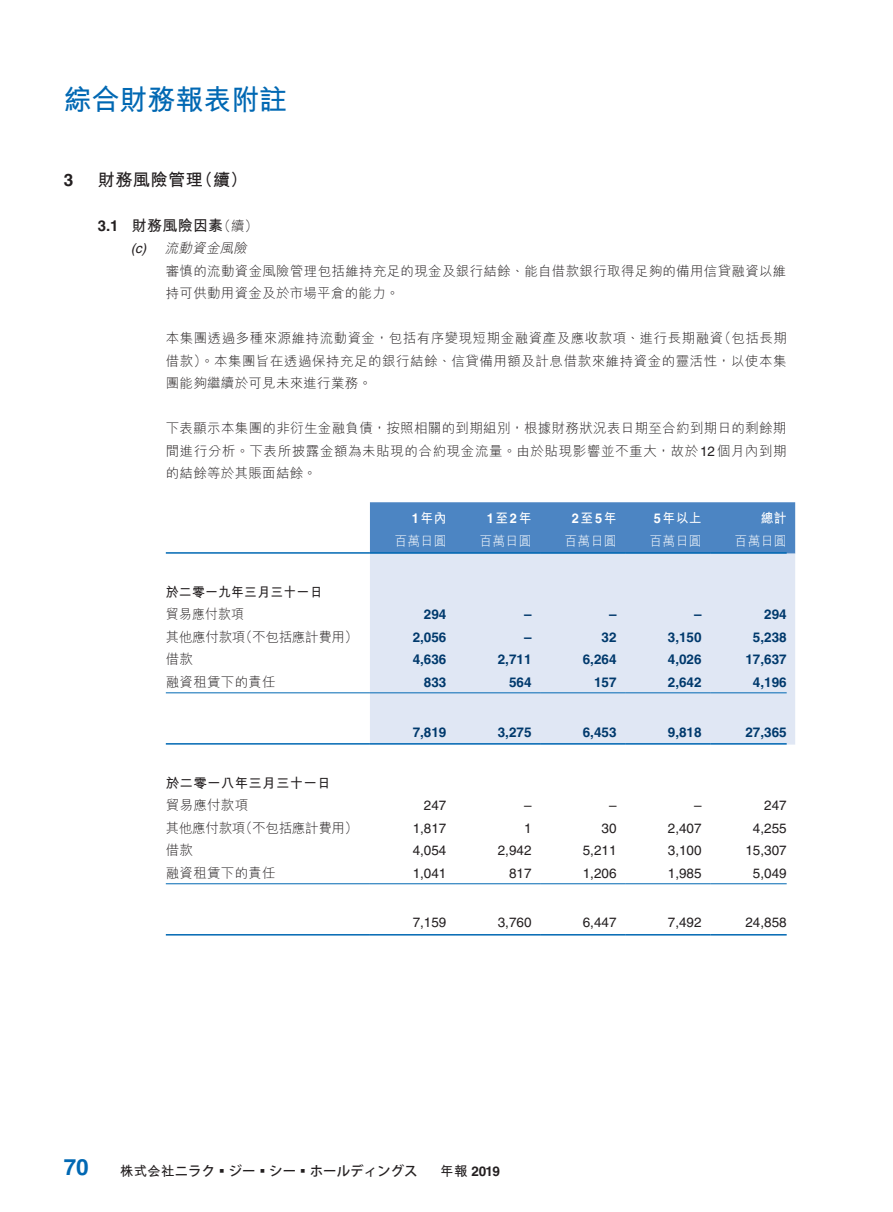
<style>
.page{position:relative;width:893px;height:1212px;background:#fff}
.page>*{position:absolute;margin:0;border:0;box-sizing:border-box;transform-origin:0 0}
.t1{font:700 28.5px "M Hei HK";color:#0168b3}
.t2{font:700 22.5px "Helvetica LT Std";color:#0168b3}
._01_H1{font:700 17.25px "M Hei HK";letter-spacing:.02em;color:#231f20}
._01_H1-2{font:700 17.25px "Helvetica LT Std";color:#231f20}
._02_H2{font:700 15px "M Hei HK";letter-spacing:.02em;color:#231f20}
._00_txt{font:300 13.5px/22.5px "M Hei HK";letter-spacing:.025em;color:#231f20;text-align:justify}
._50_Table_txt{font:13.5px "Helvetica LT Std";color:#231f20}
._50_Table_txt-2{font:700 13.5px "Helvetica LT Std";color:#00396c}
._50_Table_txt-3{font:300 13.5px "M Hei HK";letter-spacing:-.02em;color:#231f20}
._50_Table_txt-4{font:300 13.5px "M Hei HK";letter-spacing:.02em;color:#231f20}
.t3{font:500 13.5px "Koz Go Pr 6 N";color:#231f20}
._50_Table_txt-5{font:300 13.5px "M Hei HK";letter-spacing:.02em;color:#fff;scale:.95 1}
._50_Table_txt-6{font:700 13.5px "M Hei HK";letter-spacing:.02em;color:#231f20;scale:.95 1}
._50_Table_txt-7{font:700 13.5px "M Hei HK";letter-spacing:.02em;color:#231f20}
._03_H3{font:italic 300 13.5px "M Hei HK";color:#231f20}
._50_Table_txt-8{font:700 13.5px "M Hei HK";letter-spacing:.02em;color:#fff;scale:.95 1}
._50_Table_txt-9{font:700 13.5px "Helvetica LT Std";color:#fff;scale:.95 1}
.t4{font:700 13.5px "Helvetica LT Std";color:#231f20}
._50_Table_txt-10{font:300 13.5px "M Hei HK";letter-spacing:.02em;color:#231f20;scale:.95 1}
.s1{font-family:"Helvetica LT Std"}
.s2{font-weight:300;font-size:13.5px}
.s3{font-family:"Helvetica LT Std";font-weight:400}
.s4{font-family:"M Hei HK"}
.s5{font-family:"M Hei HK";font-weight:700}
</style>
<div class="page">
<div style="left:370px;top:502px;width:425px;height:52px;background:#4c85c3"></div>
<div style="left:370px;top:554px;width:425px;height:190px;background:#e0e7f4"></div>
<hr style="left:166px;top:552px;width:204px;height:2px;background:#0168b3">
<hr style="left:370px;top:552px;width:85px;height:2px;background:#0168b3">
<hr style="left:455px;top:552px;width:85px;height:2px;background:#0168b3">
<hr style="left:540px;top:552px;width:85px;height:2px;background:#0168b3">
<hr style="left:625px;top:552px;width:85px;height:2px;background:#0168b3">
<hr style="left:710px;top:552px;width:77px;height:2px;background:#0168b3">
<hr style="left:166px;top:692px;width:204px;height:1px;background:#0168b3">
<hr style="left:370px;top:692px;width:85px;height:1px;background:#0168b3">
<hr style="left:455px;top:692px;width:85px;height:1px;background:#0168b3">
<hr style="left:540px;top:692px;width:85px;height:1px;background:#0168b3">
<hr style="left:625px;top:692px;width:85px;height:1px;background:#0168b3">
<hr style="left:710px;top:692px;width:77px;height:1px;background:#0168b3">
<hr style="left:166px;top:743px;width:204px;height:1px;background:#0168b3">
<hr style="left:370px;top:743px;width:85px;height:1px;background:#0168b3">
<hr style="left:455px;top:743px;width:85px;height:1px;background:#0168b3">
<hr style="left:540px;top:743px;width:85px;height:1px;background:#0168b3">
<hr style="left:625px;top:743px;width:85px;height:1px;background:#0168b3">
<hr style="left:710px;top:743px;width:77px;height:1px;background:#0168b3">
<hr style="left:166px;top:883px;width:204px;height:1px;background:#0168b3">
<hr style="left:370px;top:883px;width:85px;height:1px;background:#0168b3">
<hr style="left:455px;top:883px;width:85px;height:1px;background:#0168b3">
<hr style="left:540px;top:883px;width:85px;height:1px;background:#0168b3">
<hr style="left:625px;top:883px;width:85px;height:1px;background:#0168b3">
<hr style="left:710px;top:883px;width:77px;height:1px;background:#0168b3">
<hr style="left:166px;top:934px;width:204px;height:1px;background:#0168b3">
<hr style="left:370px;top:934px;width:85px;height:1px;background:#0168b3">
<hr style="left:455px;top:934px;width:85px;height:1px;background:#0168b3">
<hr style="left:540px;top:934px;width:85px;height:1px;background:#0168b3">
<hr style="left:625px;top:934px;width:85px;height:1px;background:#0168b3">
<hr style="left:710px;top:934px;width:77px;height:1px;background:#0168b3">
<h1 class="t1" style="left:64px;top:79px;width:225px">綜合財務報表附註</h1>
<p class="_01_H1-2" style="left:64px;top:169px;width:11px">3</p>
<p class="_01_H1" style="left:98px;top:167px;width:151px">財務風險管理（續）</p>
<p class="_02_H2" style="left:98px;top:214px;width:162px"><span class="s1">3.1</span> 財務風險因素<span class="s2">（續）</span></p>
<p class="_03_H3" style="left:131px;top:241px;width:121px"><span class="s3">(c)</span> 流動資金風險</p>
<p class="_00_txt" style="left:166px;top:259px;width:622px">審慎的流動資金風險管理包括維持充足的現金及銀行結餘、能自借款銀行取得足夠的備用信貸融資以維持可供動用資金及於市場平倉的能力。</p>
<p class="_00_txt" style="left:166px;top:327px;width:622px">本集團透過多種來源維持流動資金，包括有序變現短期金融資產及應收款項、進行長期融資（包括長期借款）。本集團旨在透過保持充足的銀行結餘、信貸備用額及計息借款來維持資金的靈活性，以使本集團能夠繼續於可見未來進行業務。</p>
<p class="_00_txt" style="left:166px;top:417px;width:622px">下表顯示本集團的非衍生金融負債，按照相關的到期組別，根據財務狀況表日期至合約到期日的剩餘期間進行分析。下表所披露金額為未貼現的合約現金流量。由於貼現影響並不重大，故於<span class="s3">12</span>個月內到期的結餘等於其賬面結餘。</p>
<p class="_50_Table_txt-8" style="left:412px;top:508px;width:38px"><span class="s1">1</span>年內</p>
<p class="_50_Table_txt-9" style="left:487px;top:510px;width:49px">1<span class="s4">至</span>2<span class="s4">年</span></p>
<p class="_50_Table_txt-9" style="left:572px;top:510px;width:49px">2<span class="s4">至</span>5<span class="s4">年</span></p>
<p class="_50_Table_txt-8" style="left:654px;top:508px;width:52px"><span class="s1">5</span>年以上</p>
<p class="_50_Table_txt-8" style="left:761px;top:508px;width:29px">總計</p>
<p class="_50_Table_txt-5" style="left:394px;top:534px;width:56px">百萬日圓</p>
<p class="_50_Table_txt-5" style="left:479px;top:534px;width:56px">百萬日圓</p>
<p class="_50_Table_txt-5" style="left:564px;top:534px;width:56px">百萬日圓</p>
<p class="_50_Table_txt-5" style="left:649px;top:534px;width:56px">百萬日圓</p>
<p class="_50_Table_txt-5" style="left:735px;top:534px;width:56px">百萬日圓</p>
<p class="_50_Table_txt-6" style="left:166px;top:582px;width:166px">於二零一九年三月三十一日</p>
<p class="_50_Table_txt-10" style="left:166px;top:608px;width:84px">貿易應付款項</p>
<p class="_50_Table_txt-2" style="left:424px;top:606px;width:24px">294</p>
<p class="_50_Table_txt-2" style="left:524px;top:606px;width:9px">–</p>
<p class="_50_Table_txt-2" style="left:609px;top:606px;width:9px">–</p>
<p class="_50_Table_txt-2" style="left:694px;top:606px;width:9px">–</p>
<p class="_50_Table_txt-2" style="left:764px;top:606px;width:24px">294</p>
<p class="_50_Table_txt-3" style="left:166px;top:630px;width:194px">其他應付款項（不包括應計費用）</p>
<p class="_50_Table_txt-2" style="left:413px;top:629px;width:35px">2,056</p>
<p class="_50_Table_txt-2" style="left:524px;top:629px;width:9px">–</p>
<p class="_50_Table_txt-2" style="left:602px;top:629px;width:17px">32</p>
<p class="_50_Table_txt-2" style="left:668px;top:629px;width:35px">3,150</p>
<p class="_50_Table_txt-2" style="left:753px;top:629px;width:35px">5,238</p>
<p class="_50_Table_txt-4" style="left:166px;top:653px;width:29px">借款</p>
<p class="_50_Table_txt-2" style="left:413px;top:651px;width:35px">4,636</p>
<p class="_50_Table_txt-2" style="left:498px;top:651px;width:35px">2,711</p>
<p class="_50_Table_txt-2" style="left:583px;top:651px;width:35px">6,264</p>
<p class="_50_Table_txt-2" style="left:668px;top:651px;width:35px">4,026</p>
<p class="_50_Table_txt-2" style="left:745px;top:651px;width:43px">17,637</p>
<p class="_50_Table_txt-4" style="left:166px;top:675px;width:111px">融資租賃下的責任</p>
<p class="_50_Table_txt-2" style="left:424px;top:674px;width:24px">833</p>
<p class="_50_Table_txt-2" style="left:509px;top:674px;width:24px">564</p>
<p class="_50_Table_txt-2" style="left:594px;top:674px;width:24px">157</p>
<p class="_50_Table_txt-2" style="left:668px;top:674px;width:35px">2,642</p>
<p class="_50_Table_txt-2" style="left:753px;top:674px;width:35px">4,196</p>
<p class="_50_Table_txt-2" style="left:413px;top:723px;width:35px">7,819</p>
<p class="_50_Table_txt-2" style="left:498px;top:723px;width:35px">3,275</p>
<p class="_50_Table_txt-2" style="left:583px;top:723px;width:35px">6,453</p>
<p class="_50_Table_txt-2" style="left:668px;top:723px;width:35px">9,818</p>
<p class="_50_Table_txt-2" style="left:745px;top:723px;width:43px">27,365</p>
<p class="_50_Table_txt-7" style="left:166px;top:773px;width:166px">於二零一八年三月三十一日</p>
<p class="_50_Table_txt-4" style="left:166px;top:798px;width:84px">貿易應付款項</p>
<p class="_50_Table_txt" style="left:424px;top:798px;width:24px">247</p>
<p class="_50_Table_txt" style="left:524px;top:798px;width:9px">–</p>
<p class="_50_Table_txt" style="left:609px;top:798px;width:9px">–</p>
<p class="_50_Table_txt" style="left:694px;top:798px;width:9px">–</p>
<p class="_50_Table_txt" style="left:764px;top:798px;width:24px">247</p>
<p class="_50_Table_txt-3" style="left:166px;top:821px;width:194px">其他應付款項（不包括應計費用）</p>
<p class="_50_Table_txt" style="left:413px;top:820px;width:35px">1,817</p>
<p class="_50_Table_txt" style="left:524px;top:820px;width:9px">1</p>
<p class="_50_Table_txt" style="left:602px;top:820px;width:17px">30</p>
<p class="_50_Table_txt" style="left:668px;top:820px;width:35px">2,407</p>
<p class="_50_Table_txt" style="left:753px;top:820px;width:35px">4,255</p>
<p class="_50_Table_txt-4" style="left:166px;top:843px;width:29px">借款</p>
<p class="_50_Table_txt" style="left:413px;top:843px;width:35px">4,054</p>
<p class="_50_Table_txt" style="left:498px;top:843px;width:35px">2,942</p>
<p class="_50_Table_txt" style="left:583px;top:843px;width:35px">5,211</p>
<p class="_50_Table_txt" style="left:668px;top:843px;width:35px">3,100</p>
<p class="_50_Table_txt" style="left:745px;top:843px;width:43px">15,307</p>
<p class="_50_Table_txt-4" style="left:166px;top:866px;width:111px">融資租賃下的責任</p>
<p class="_50_Table_txt" style="left:413px;top:865px;width:35px">1,041</p>
<p class="_50_Table_txt" style="left:509px;top:865px;width:24px">817</p>
<p class="_50_Table_txt" style="left:583px;top:865px;width:35px">1,206</p>
<p class="_50_Table_txt" style="left:668px;top:865px;width:35px">1,985</p>
<p class="_50_Table_txt" style="left:753px;top:865px;width:35px">5,049</p>
<p class="_50_Table_txt" style="left:413px;top:915px;width:35px">7,159</p>
<p class="_50_Table_txt" style="left:498px;top:915px;width:35px">3,760</p>
<p class="_50_Table_txt" style="left:583px;top:915px;width:35px">6,447</p>
<p class="_50_Table_txt" style="left:668px;top:915px;width:35px">7,492</p>
<p class="_50_Table_txt" style="left:745px;top:915px;width:43px">24,858</p>
<h2 class="t2" style="left:64px;top:1154px;width:27px">70</h2>
<p class="t3" style="left:120px;top:1163px;width:299px"><span class="s5">株式会社</span>ニラク▪ジー▪シー▪ホールディングス</p>
<p class="t4" style="left:440px;top:1162px;width:61px"><span class="s4">年報</span> 2019</p>
</div>
